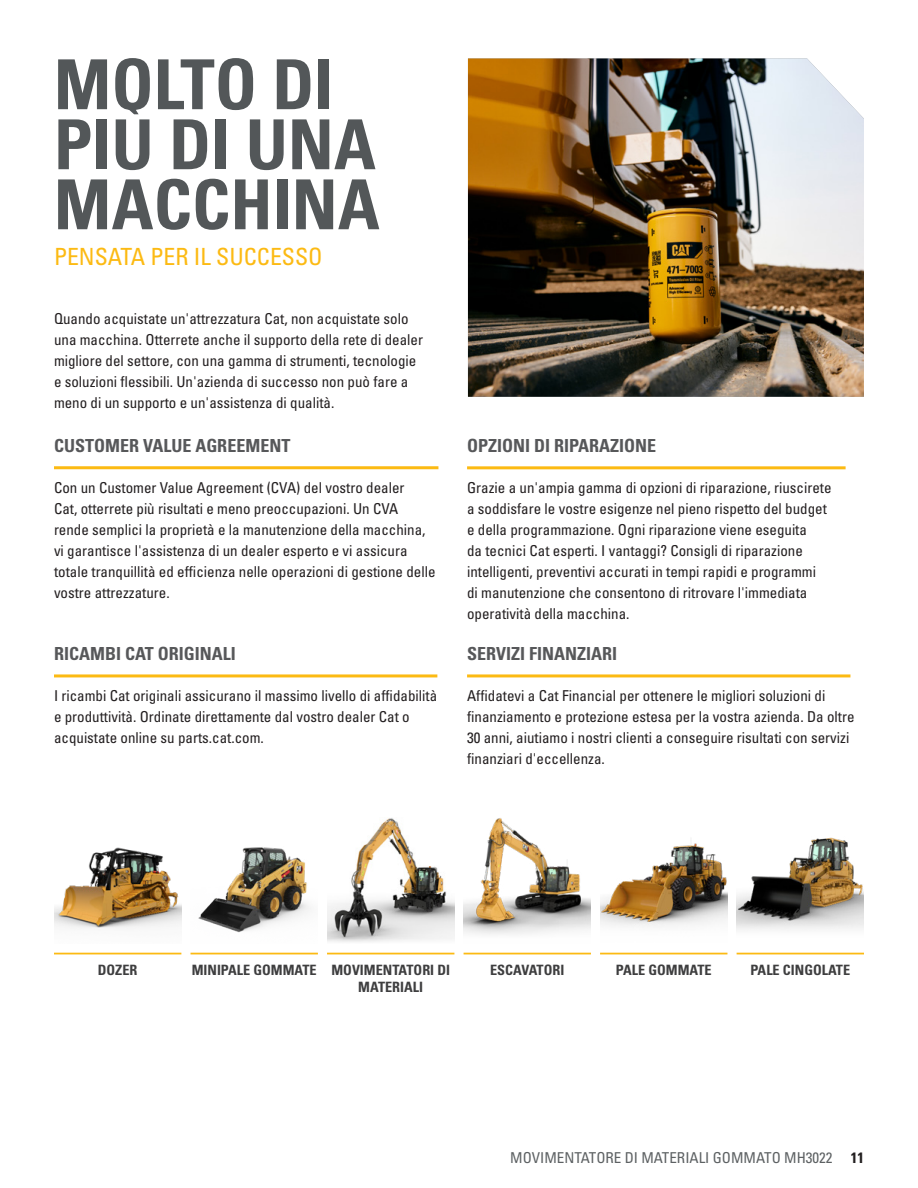
<style>
.page{position:relative;width:918px;height:1188px;background:#fff}
.page>*{position:absolute;margin:0;border:0;box-sizing:border-box;transform-origin:0 0}
.t1{font:69px/60px "Univers LTCYR 67 Bold Cond";color:#535759}
.t2{font:condensed 23.7px "Univers LTCYR 57";color:#fcba13}
.t3{font:18px "Univers LTCYR 67 Bold Cond";color:#57585a}
.t4{font:condensed 15px/21px "Univers LT Std";color:#231f20}
.t5{font:condensed 15px "Univers LTCYR 57";color:#5d6163}
.t6{font:14.25px "Univers LTCYR 67 Bold Cond";color:#3e3e3f}
.s1{font-family:"Univers LTCYR 67 Bold Cond";font-stretch:normal;color:#231f20}
</style>
<div class="page">
<hr style="left:54px;top:466px;width:384px;height:3px;background:#fcba13">
<hr style="left:467px;top:466px;width:379px;height:3px;background:#fcba13">
<hr style="left:54px;top:674px;width:383px;height:3px;background:#fcba13">
<hr style="left:467px;top:674px;width:383px;height:3px;background:#fcba13">
<img style="left:468px;top:58px;width:396px;height:339px">
<hr style="left:600px;top:953px;width:127px;height:1px;background:#fcba13">
<hr style="left:54px;top:953px;width:127px;height:1px;background:#fcba13">
<hr style="left:464px;top:953px;width:127px;height:1px;background:#fcba13">
<hr style="left:191px;top:953px;width:127px;height:1px;background:#fcba13">
<hr style="left:327px;top:953px;width:127px;height:1px;background:#fcba13">
<img style="left:54px;top:847px;width:127px;height:82px">
<img style="left:198px;top:847px;width:113px;height:86px">
<img style="left:327px;top:818px;width:127px;height:124px">
<img style="left:464px;top:818px;width:127px;height:117px">
<img style="left:600px;top:843px;width:127px;height:83px">
<hr style="left:737px;top:953px;width:127px;height:1px;background:#fcba13">
<img style="left:737px;top:837px;width:127px;height:93px">
<h1 class="t1" style="left:54px;top:54px;width:327px">MOLTO DI<br>PIÙ DI UNA<br>MACCHINA</h1>
<h2 class="t2" style="left:54px;top:242px;width:270px">PENSATA PER IL SUCCESSO</h2>
<p class="t4" style="left:54px;top:308px;width:371px">Quando acquistate un'attrezzatura Cat, non acquistate solo una macchina. Otterrete anche il supporto della rete di dealer migliore del settore, con una gamma di strumenti, tecnologie e soluzioni flessibili. Un'azienda di successo non può fare a meno di un supporto e un'assistenza di qualità.</p>
<p class="t3" style="left:54px;top:434px;width:238px">CUSTOMER VALUE AGREEMENT</p>
<p class="t3" style="left:467px;top:434px;width:191px">OPZIONI DI RIPARAZIONE</p>
<p class="t4" style="left:54px;top:477px;width:383px">Con un Customer Value Agreement (CVA) del vostro dealer<br>Cat, otterrete più risultati e meno preoccupazioni. Un CVA rende semplici la proprietà e la manutenzione della macchina, vi garantisce l'assistenza di un dealer esperto e vi assicura totale tranquillità ed efficienza nelle operazioni di gestione delle vostre attrezzature.</p>
<p class="t4" style="left:467px;top:477px;width:366px">Grazie a un'ampia gamma di opzioni di riparazione, riuscirete a soddisfare le vostre esigenze nel pieno rispetto del budget e della programmazione. Ogni riparazione viene eseguita<br>da tecnici Cat esperti. I vantaggi? Consigli di riparazione intelligenti, preventivi accurati in tempi rapidi e programmi<br>di manutenzione che consentono di ritrovare l'immediata operatività della macchina.</p>
<p class="t3" style="left:54px;top:643px;width:183px">RICAMBI CAT ORIGINALI</p>
<p class="t3" style="left:467px;top:643px;width:152px">SERVIZI FINANZIARI</p>
<p class="t4" style="left:54px;top:685px;width:385px">I ricambi Cat originali assicurano il massimo livello di affidabilità e produttività. Ordinate direttamente dal vostro dealer Cat o acquistate online su parts.cat.com.</p>
<p class="t4" style="left:467px;top:685px;width:389px">Affidatevi a Cat Financial per ottenere le migliori soluzioni di finanziamento e protezione estesa per la vostra azienda. Da oltre 30 anni, aiutiamo i nostri clienti a conseguire risultati con servizi finanziari d'eccellenza.</p>
<p class="t6" style="left:98px;top:961px;width:41px">DOZER</p>
<p class="t6" style="left:192px;top:961px;width:260px">MINIPALE GOMMATE MOVIMENTATORI DI</p>
<p class="t6" style="left:490px;top:961px;width:76px">ESCAVATORI</p>
<p class="t6" style="left:616px;top:961px;width:97px">PALE GOMMATE</p>
<p class="t6" style="left:358px;top:978px;width:66px">MATERIALI</p>
<p class="t6" style="left:750px;top:961px;width:101px">PALE CINGOLATE</p>
<p class="t5" style="left:510px;top:1148px;width:355px">MOVIMENTATORE DI MATERIALI GOMMATO MH3022 <span class="s1">11</span></p>
</div>
